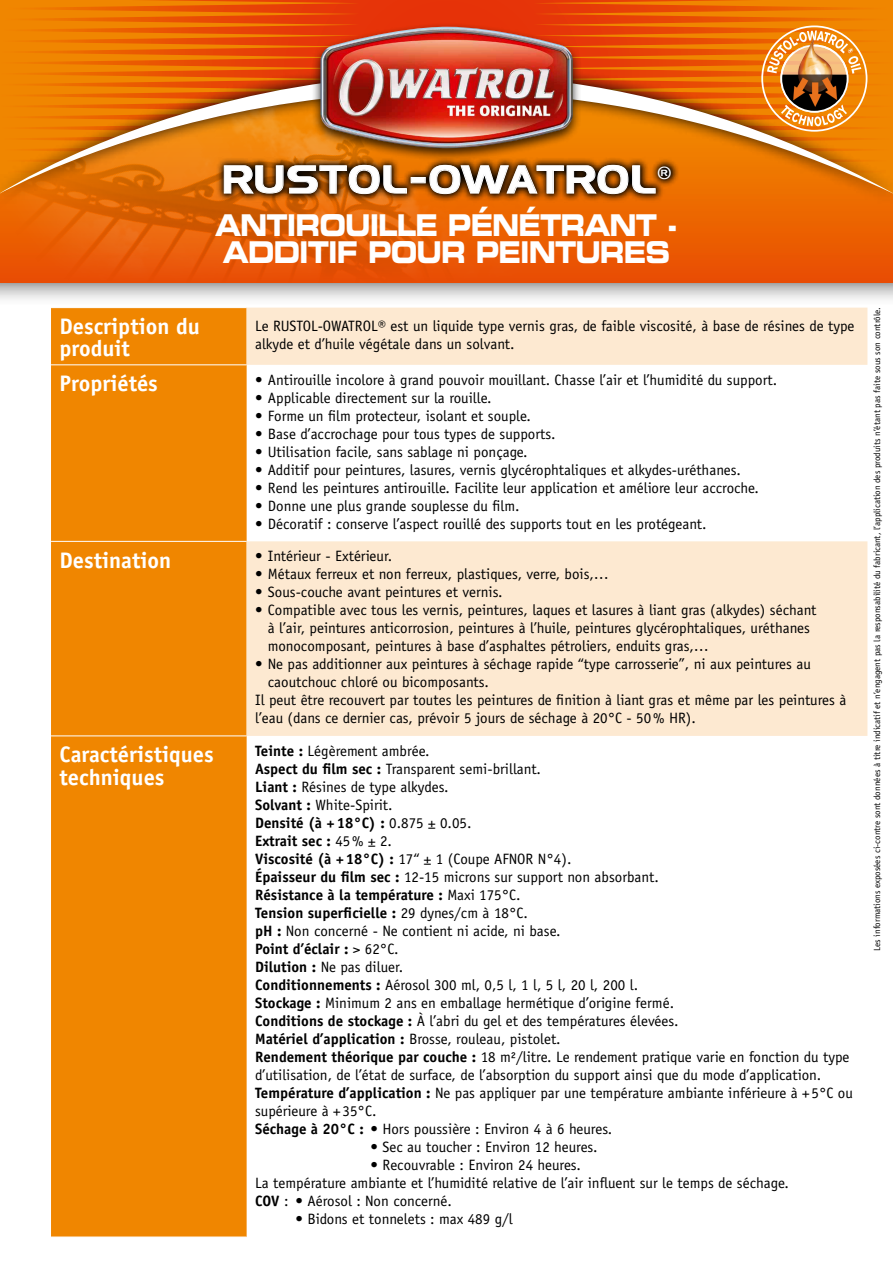
<style>
.page{position:relative;width:893px;height:1263px;background:#fff}
.page>*{position:absolute;margin:0;border:0;box-sizing:border-box;transform-origin:0 0}
.t1{font:39px "Denmark";letter-spacing:.04em;color:#fff}
.t2{font:30px/27px "Eurostile Bold Extended Two";letter-spacing:-.04em;color:#fff;scale:.8 1}
.t3{font:700 22.5px/22.5px "Officina Sans";color:#fff}
.t4{font:17.4px "Denmark";color:#fff}
.t5{font:15px/18px "Officina Sans";color:#000}
.t6{font:9px "Officina Sans";color:#000}
.s1{font-weight:700}
</style>
<div class="page">
<div style="left:0;top:59px;width:893px;height:248px;background:#000;opacity:.75"></div>
<svg style="left:684px;top:205px;width:209px;height:78px"></svg>
<img style="left:0;top:205px;width:684px;height:78px">
<svg style="left:0;top:194px;width:893px;height:11px;fill:#ed6b00"></svg>
<img style="left:407px;top:27px;width:22px;height:121px">
<div style="left:51px;top:308px;width:196px;height:929px;background:#f08600"></div>
<svg style="left:247px;top:308px;width:620px;height:428px;fill:#fde9d1"></svg>
<hr style="left:51px;top:364px;width:196px;height:1px;background:#fff">
<hr style="left:51px;top:541px;width:196px;height:1px;background:#fff">
<hr style="left:51px;top:735px;width:196px;height:1px;background:#fff">
<svg style="left:215px;top:156px;width:464px;height:47px"></svg>
<img style="left:0;top:0;width:407px;height:194px">
<div style="left:411px;top:177px;width:15px;height:6px;border:1px solid #fff"></div>
<img style="left:429px;top:0;width:464px;height:194px">
<h1 class="t1" style="left:222px;top:156px;width:436px">RUSTOL-OWATROL</h1>
<p class="t4" style="left:658px;top:162px;width:14px">®</p>
<h2 class="t2" style="left:215px;top:211px;width:580px">ANTIROUILLE PÉNÉTRANT -<br>ADDITIF POUR PEINTURES</h2>
<h3 class="t3" style="left:60px;top:315px;width:142px">Description du produit</h3>
<p class="t5" style="left:255px;top:317px;width:601px">Le RUSTOL-OWATROL® est un liquide type vernis gras, de faible viscosité, à base de résines de type alkyde et d’huile végétale dans un solvant.</p>
<h3 class="t3" style="left:60px;top:372px;width:100px">Propriétés</h3>
<p class="t5" style="left:255px;top:371px;width:524px">• Antirouille incolore à grand pouvoir mouillant. Chasse l’air et l’humidité du support.</p>
<p class="t5" style="left:255px;top:389px;width:238px">• Applicable directement sur la rouille.</p>
<p class="t5" style="left:255px;top:407px;width:277px">• Forme un film protecteur, isolant et souple.</p>
<p class="t5" style="left:255px;top:425px;width:302px">• Base d’accrochage pour tous types de supports.</p>
<p class="t5" style="left:255px;top:443px;width:274px">• Utilisation facile, sans sablage ni ponçage.</p>
<p class="t5" style="left:255px;top:461px;width:487px">• Additif pour peintures, lasures, vernis glycérophtaliques et alkydes-uréthanes.</p>
<p class="t5" style="left:255px;top:479px;width:505px">• Rend les peintures antirouille. Facilite leur application et améliore leur accroche.</p>
<p class="t5" style="left:255px;top:497px;width:266px">• Donne une plus grande souplesse du film.</p>
<p class="t5" style="left:255px;top:515px;width:453px">• Décoratif : conserve l’aspect rouillé des supports tout en les protégeant.</p>
<h3 class="t3" style="left:60px;top:548px;width:113px">Destination</h3>
<p class="t5" style="left:255px;top:547px;width:138px">• Intérieur - Extérieur.</p>
<p class="t5" style="left:255px;top:565px;width:355px">• Métaux ferreux et non ferreux, plastiques, verre, bois,…</p>
<p class="t5" style="left:255px;top:583px;width:249px">• Sous-couche avant peintures et vernis.</p>
<p class="t5" style="left:268px;top:601px;width:550px;text-indent:-13px">• Compatible avec tous les vernis, peintures, laques et lasures à liant gras (alkydes) séchant à l’air, peintures anticorrosion, peintures à l’huile, peintures glycérophtaliques, uréthanes monocomposant, peintures à base d’asphaltes pétroliers, enduits gras,…</p>
<p class="t5" style="left:255px;top:655px;width:557px">• Ne pas additionner aux peintures à séchage rapide “type carrosserie”, ni aux peintures au</p>
<p class="t5" style="left:268px;top:673px;width:222px">caoutchouc chloré ou bicomposants.</p>
<p class="t5" style="left:255px;top:691px;width:593px">Il peut être recouvert par toutes les peintures de finition à liant gras et même par les peintures à</p>
<p class="t5" style="left:255px;top:709px;width:442px">l’eau (dans ce dernier cas, prévoir 5 jours de séchage à 20°C - 50% HR).</p>
<h3 class="t3" style="left:60px;top:743px;width:156px">Caractéristiques techniques</h3>
<p class="t5" style="left:255px;top:742px;width:599px"><span class="s1">Teinte :</span> Légèrement ambrée.<br><span class="s1">Aspect du film sec :</span> Transparent semi-brillant.<br><span class="s1">Liant :</span> Résines de type alkydes.<br><span class="s1">Solvant :</span> White-Spirit.<br><span class="s1">Densité (à +18°C) :</span> 0.875 ± 0.05.<br><span class="s1">Extrait sec :</span> 45% ± 2.<br><span class="s1">Viscosité (à +18°C) :</span> 17“ ± 1 (Coupe AFNOR N°4).<br><span class="s1">Épaisseur du film sec :</span> 12-15 microns sur support non absorbant.<br><span class="s1">Résistance à la température :</span> Maxi 175°C.<br><span class="s1">Tension superficielle :</span> 29 dynes/cm à 18°C.<br><span class="s1">pH :</span> Non concerné - Ne contient ni acide, ni base.<br><span class="s1">Point d’éclair :</span> &gt; 62°C.<br><span class="s1">Dilution :</span> Ne pas diluer.<br><span class="s1">Conditionnements :</span> Aérosol 300 ml, 0,5 l, 1 l, 5 l, 20 l, 200 l.<br><span class="s1">Stockage :</span> Minimum 2 ans en emballage hermétique d’origine fermé.<br><span class="s1">Conditions de stockage :</span> À l’abri du gel et des températures élevées.<br><span class="s1">Matériel d’application :</span> Brosse, rouleau, pistolet.<br><span class="s1">Rendement théorique par couche :</span> 18 m²/litre. Le rendement pratique varie en fonction du type d’utilisation, de l’état de surface, de l’absorption du support ainsi que du mode d’application.<br><span class="s1">Température d’application :</span> Ne pas appliquer par une température ambiante inférieure à + 5°C ou supérieure à +35°C.<br><span class="s1">Séchage à 20°C :</span> • Hors poussière : Environ 4 à 6 heures.</p>
<p class="t5" style="left:371px;top:1138px;width:228px">• Sec au toucher : Environ 12 heures.</p>
<p class="t5" style="left:255px;top:1156px;width:535px;text-indent:116px">• Recouvrable : Environ 24 heures.<br>La température ambiante et l’humidité relative de l’air influent sur le temps de séchage.<br><span class="s1">COV</span> : • Aérosol : Non concerné.</p>
<p class="t5" style="left:296px;top:1210px;width:219px">• Bidons et tonnelets : max 489 g/l</p>
<p class="t6" style="left:872px;top:951px;width:645px;rotate:-90deg">Les informations exposées ci-contre sont données à titre indicatif et n’engagent pas la responsabilité du fabricant, l’application des produits n’étant pas faite sous son contrôle.</p>
</div>
